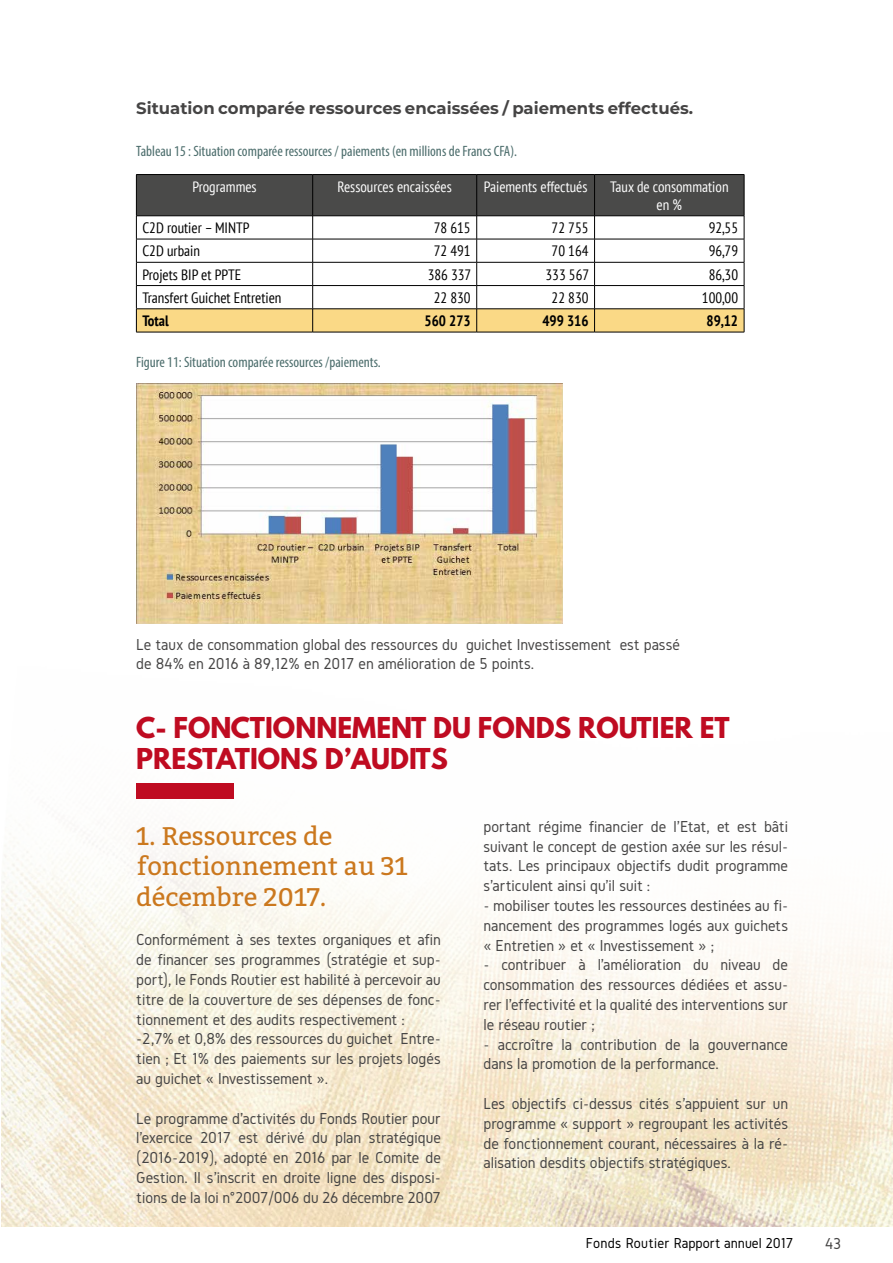
<style>
.page{position:relative;width:893px;height:1263px;background:#fff}
.page>*{position:absolute;margin:0;border:0;box-sizing:border-box;transform-origin:0 0}
.t1{font:700 25.5px/30.6px "League Spartan";color:#bf0b21}
.t2{font:25.5px/30.6px "Bitter";color:#cb781e}
.t3{font:16.5px/19.8px "Gidole";color:#454444;text-align:justify}
.t4{font:700 16.5px "Montserrat";color:#454444}
.t5{font:condensed 15px "PT Sans";color:#000}
.t6{font:condensed 15px "Myriad Pro";color:#4c6d6c}
.t7{font:condensed 15px/18px "PT Sans";color:#fff;text-align:center}
.t8{font:15px "Gidole";color:#000}
.t9{font:700 condensed 15px "PT Sans";color:#000}
</style>
<div class="page">
<img style="left:1px;top:174px;width:892px;height:1053px">
<hr style="left:136px;top:174px;width:177px;height:1px;background:#000">
<hr style="left:313px;top:174px;width:164px;height:1px;background:#000">
<hr style="left:477px;top:174px;width:118px;height:1px;background:#000">
<hr style="left:595px;top:174px;width:149px;height:1px;background:#000">
<svg style="left:136px;top:175px;width:609px;height:157px"></svg>
<hr style="left:136px;top:332px;width:177px;height:1px;background:#000">
<hr style="left:313px;top:332px;width:164px;height:1px;background:#000">
<hr style="left:477px;top:332px;width:118px;height:1px;background:#000">
<hr style="left:595px;top:332px;width:149px;height:1px;background:#000">
<img style="left:136px;top:383px;width:427px;height:241px">
<div style="left:136px;top:783px;width:98px;height:16px;background:#bf0b21"></div>
<p class="t4" style="left:136px;top:96px;width:558px">Situation comparée ressources encaissées / paiements effectués.</p>
<p class="t6" style="left:136px;top:142px;width:382px">Tableau 15 : Situation comparée ressources / paiements (en millions de Francs CFA).</p>
<p class="t7" style="left:192px;top:177px;width:66px">Programmes</p>
<p class="t7" style="left:337px;top:177px;width:116px">Ressources encaissées</p>
<p class="t7" style="left:484px;top:177px;width:105px">Paiements effectués</p>
<p class="t7" style="left:610px;top:177px;width:120px">Taux de consommation en %</p>
<p class="t5" style="left:142px;top:218px;width:109px">C2D routier – MINTP</p>
<p class="t5" style="left:434px;top:218px;width:38px">78 615</p>
<p class="t5" style="left:552px;top:218px;width:38px">72 755</p>
<p class="t5" style="left:709px;top:218px;width:31px">92,55</p>
<p class="t5" style="left:142px;top:241px;width:59px">C2D urbain</p>
<p class="t5" style="left:434px;top:241px;width:38px">72 491</p>
<p class="t5" style="left:552px;top:241px;width:38px">70 164</p>
<p class="t5" style="left:709px;top:241px;width:31px">96,79</p>
<p class="t5" style="left:142px;top:265px;width:100px">Projets BIP et PPTE</p>
<p class="t5" style="left:428px;top:265px;width:45px">386 337</p>
<p class="t5" style="left:545px;top:265px;width:45px">333 567</p>
<p class="t5" style="left:709px;top:265px;width:31px">86,30</p>
<p class="t5" style="left:142px;top:288px;width:141px">Transfert Guichet Entretien</p>
<p class="t5" style="left:434px;top:288px;width:38px">22 830</p>
<p class="t5" style="left:552px;top:288px;width:38px">22 830</p>
<p class="t5" style="left:702px;top:288px;width:38px">100,00</p>
<p class="t9" style="left:142px;top:311px;width:28px">Total</p>
<p class="t9" style="left:425px;top:311px;width:48px">560 273</p>
<p class="t9" style="left:542px;top:311px;width:48px">499 316</p>
<p class="t9" style="left:706px;top:311px;width:33px">89,12</p>
<p class="t6" style="left:136px;top:353px;width:246px">Figure 11: Situation comparée ressources /paiements.</p>
<p class="t3" style="left:136px;top:634px;width:545px">Le taux de consommation global des ressources du guichet Investissement est passé de 84% en 2016 à 89,12% en 2017 en amélioration de 5 points.</p>
<h1 class="t1" style="left:136px;top:712px;width:595px">C- FONCTIONNEMENT DU FONDS ROUTIER ET<br>PRESTATIONS D’AUDITS</h1>
<h1 class="t2" style="left:136px;top:821px;width:273px">1. Ressources de fonctionnement au 31 décembre 2017.</h1>
<p class="t3" style="left:136px;top:930px;width:306px;text-align:left">Conformément à ses textes organiques et afin de financer ses programmes (stratégie et sup&shy;port), le Fonds Routier est habilité à percevoir au titre de la couverture de ses dépenses de fonc&shy;tionnement et des audits respectivement : -2,7% et 0,8% des ressources du guichet Entre&shy;tien ; Et 1% des paiements sur les projets logés au guichet « Investissement ».</p>
<p class="t3" style="left:136px;top:1108px;width:306px">Le programme d’activités du Fonds Routier pour l’exercice 2017 est dérivé du plan stratégique (2016-2019), adopté en 2016 par le Comite de Gestion. Il s’inscrit en droite ligne des disposi&shy;tions de la loi n°2007/006 du 26 décembre 2007</p>
<p class="t3" style="left:483px;top:816px;width:306px">portant régime financier de l’État, et est bâti suivant le concept de gestion axée sur les résul&shy;tats. Les principaux objectifs dudit programme s’articulent ainsi qu’il suit :</p>
<p class="t3" style="left:483px;top:896px;width:306px">- mobiliser toutes les ressources destinées au fi&shy;nancement des programmes logés aux guichets « Entretien » et « Investissement » ;</p>
<p class="t3" style="left:483px;top:955px;width:306px">- contribuer à l’amélioration du niveau de consommation des ressources dédiées et assu&shy;rer l’effectivité et la qualité des interventions sur le réseau routier ;</p>
<p class="t3" style="left:483px;top:1034px;width:306px">- accroître la contribution de la gouvernance dans la promotion de la performance.</p>
<p class="t3" style="left:483px;top:1094px;width:306px">Les objectifs ci-dessus cités s’appuient sur un programme « support » regroupant les activités de fonctionnement courant, nécessaires à la ré&shy;alisation desdits objectifs stratégiques.</p>
<p class="t8" style="left:586px;top:1234px;width:209px">Fonds Routier Rapport annuel 2017</p>
<p class="t3" style="left:825px;top:1233px;width:18px">43</p>
</div>
